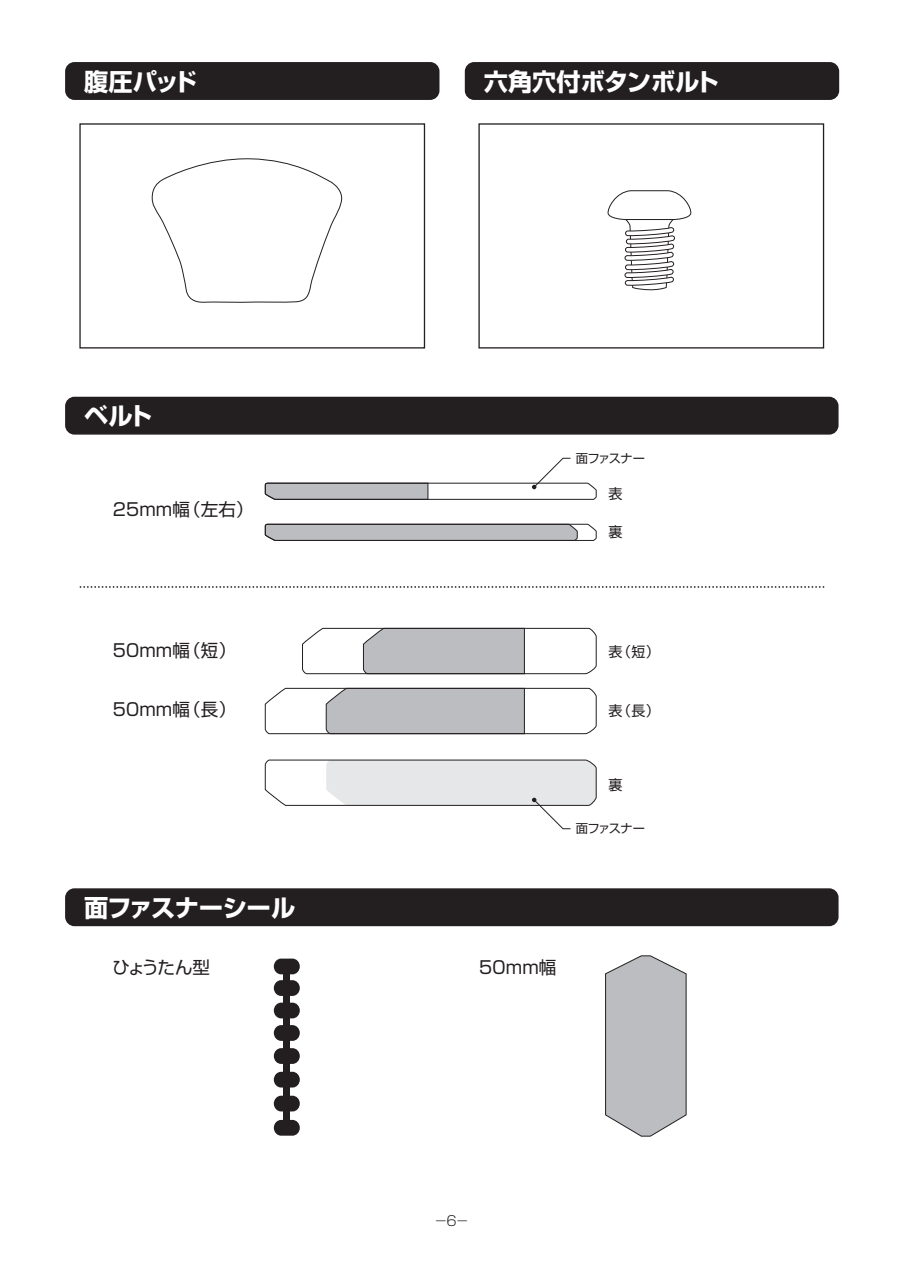
<style>
.page{position:relative;width:902px;height:1276px;background:#fff}
.page>*{position:absolute;margin:0;border:0;box-sizing:border-box;transform-origin:0 0}
.t1{font:700 24.15px "Shin Go";letter-spacing:-.01em;color:#fff}
.t2{font:17.5px "Shin Go";color:#231f20}
.t3{font:14px "Shin Go";color:#231f20}
.t4{font:300 13.65px "Shin Go";color:#231f20}
.t5{font:12.25px "Shin Go";letter-spacing:-.05em;color:#231f20}
</style>
<div class="page">
<svg style="left:80px;top:586px;width:743px;height:2px"></svg>
<svg style="left:79px;top:123px;width:745px;height:226px"></svg>
<div style="left:65px;top:62px;width:374px;height:38px;background:#231f20;border:2px solid #231f20;border-radius:9px"></div>
<div style="left:464px;top:62px;width:375px;height:38px;background:#231f20;border:2px solid #231f20;border-radius:9px"></div>
<div style="left:65px;top:397px;width:773px;height:38px;background:#231f20;border:2px solid #231f20;border-radius:9px"></div>
<div style="left:65px;top:888px;width:773px;height:38px;background:#231f20;border:2px solid #231f20;border-radius:9px"></div>
<svg style="left:151px;top:158px;width:541px;height:145px"></svg>
<svg style="left:624px;top:227px;width:50px;height:59px"></svg>
<div style="left:274px;top:958px;width:26px;height:16px;background:#231f20;border-radius:8px"></div>
<div style="left:274px;top:980px;width:26px;height:16px;background:#231f20;border-radius:8px"></div>
<div style="left:274px;top:1002px;width:26px;height:16px;background:#231f20;border-radius:8px"></div>
<div style="left:274px;top:1025px;width:26px;height:16px;background:#231f20;border-radius:8px"></div>
<div style="left:274px;top:1048px;width:26px;height:16px;background:#231f20;border-radius:8px"></div>
<div style="left:274px;top:1072px;width:26px;height:15px;background:#231f20;border-radius:8px"></div>
<div style="left:274px;top:1095px;width:26px;height:16px;background:#231f20;border-radius:8px"></div>
<div style="left:274px;top:1120px;width:26px;height:15px;background:#231f20;border-radius:8px"></div>
<div style="left:283px;top:961px;width:7px;height:168px;background:#231f20"></div>
<svg style="left:264px;top:523px;width:333px;height:283px"></svg>
<svg style="left:264px;top:458px;width:333px;height:42px"></svg>
<svg style="left:326px;top:760px;width:270px;height:69px"></svg>
<svg style="left:605px;top:955px;width:81px;height:182px;background:#bbbdc0"></svg>
<h1 class="t1" style="left:84px;top:72px;width:114px">腹圧パッド</h1>
<h1 class="t1" style="left:483px;top:72px;width:236px">六角穴付ボタンボルト</h1>
<h1 class="t1" style="left:84px;top:407px;width:70px">ベルト</h1>
<p class="t2" style="left:113px;top:503px;width:142px">25mm幅（左右）</p>
<p class="t5" style="left:575px;top:453px;width:71px">面ファスナー</p>
<p class="t3" style="left:608px;top:488px;width:15px">表</p>
<p class="t3" style="left:608px;top:526px;width:15px">裏</p>
<p class="t2" style="left:113px;top:644px;width:125px">50mm幅（短）</p>
<p class="t2" style="left:113px;top:703px;width:125px">50mm幅（長）</p>
<p class="t3" style="left:608px;top:646px;width:53px">表（短）</p>
<p class="t3" style="left:608px;top:705px;width:53px">表（長）</p>
<p class="t3" style="left:608px;top:779px;width:15px">裏</p>
<p class="t5" style="left:575px;top:824px;width:71px">面ファスナー</p>
<h1 class="t1" style="left:84px;top:898px;width:213px">面ファスナーシール</h1>
<p class="t2" style="left:112px;top:961px;width:99px">ひょうたん型</p>
<p class="t2" style="left:479px;top:961px;width:79px">50mm幅</p>
<p class="t4" style="left:434px;top:1216px;width:36px">－6－</p>
</div>
